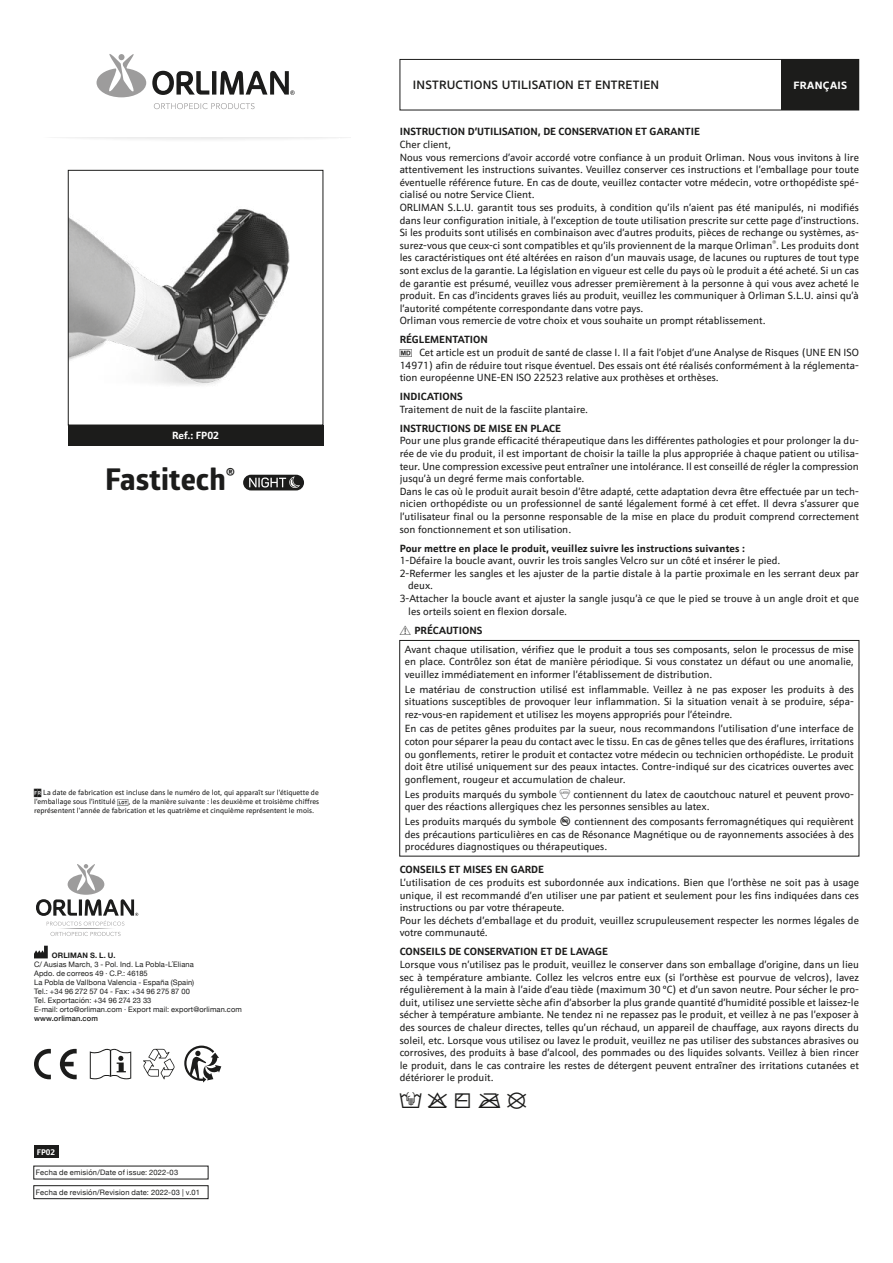
<style>
.page{position:relative;width:893px;height:1263px;background:#fff}
.page>*{position:absolute;margin:0;border:0;box-sizing:border-box;transform-origin:0 0}
.t1{font:700 30px "Globerx";color:#1c1c1b}
.t2{font:500 12px "Core Sans NR";letter-spacing:.015em;color:#1c1c1b}
.t3{font:10.5px/12.6px "Schnebel Sans ME";color:#1c1c1b;text-align:justify}
.t4{font:700 10.5px "Schnebel Sans ME";color:#1c1c1b}
.t5{font:700 10.5px "Schnebel Sans ME";color:#fff}
.t6{font:700 10.5px "Core Sans NR";letter-spacing:.03em;color:#fff}
.t7{font:700 8.25px "Schnebel Sans ME";color:#fff}
.t8{font:7.5px/9px "Helvetica Neue";letter-spacing:.015em;color:#1c1c1b}
.t9{font:7.5px/9px "Schnebel Sans ME";color:#1c1c1b}
.t10{font:500 7.5px "Helvetica Neue";letter-spacing:.015em;color:#1c1c1b}
.t11{font:700 7.5px "Helvetica Neue";letter-spacing:.015em;color:#1c1c1b}
</style>
<div class="page">
<svg style="left:60px;top:137px;width:291px;height:3px"></svg>
<svg style="left:154px;top:103px;width:101px;height:6px"></svg>
<svg style="left:96px;top:54px;width:50px;height:43px"></svg>
<svg style="left:152px;top:71px;width:143px;height:24px"></svg>
<svg style="left:34px;top:946px;width:14px;height:12px"></svg>
<svg style="left:36px;top:864px;width:102px;height:62px"></svg>
<svg style="left:51px;top:932px;width:70px;height:4px"></svg>
<svg style="left:61px;top:928px;width:51px;height:1px"></svg>
<div style="left:34px;top:1145px;width:24px;height:13px;background:#1c1c1b"></div>
<div style="left:34px;top:1185px;width:174px;height:14px;border:1px solid #1c1c1b"></div>
<img style="left:70px;top:209px;width:220px;height:177px">
<div style="left:68px;top:170px;width:255px;height:255px;border:1px solid #1c1c1b"></div>
<div style="left:68px;top:425px;width:255px;height:20px;background:#1c1c1b"></div>
<div style="left:243px;top:475px;width:61px;height:15px;background:#1c1c1b;border-radius:8px"></div>
<svg style="left:249px;top:476px;width:51px;height:12px"></svg>
<div style="left:400px;top:59px;width:459px;height:51px;border:1px solid #1c1c1b"></div>
<div style="left:782px;top:59px;width:77px;height:51px;background:#1c1c1b"></div>
<div style="left:399px;top:640px;width:460px;height:216px;border:1px solid #1c1c1b"></div>
<svg style="left:34px;top:1049px;width:43px;height:30px"></svg>
<svg style="left:143px;top:1049px;width:32px;height:30px"></svg>
<svg style="left:184px;top:1045px;width:37px;height:37px"></svg>
<svg style="left:90px;top:1048px;width:41px;height:31px"></svg>
<p class="t5" style="left:172px;top:427px;width:49px">Ref.: FP02</p>
<h1 class="t1" style="left:105px;top:458px;width:131px">Fastitech<sup>®</sup></h1>
<p class="t9" style="left:34px;top:788px;width:286px;text-indent:9px">La date de fabrication est incluse dans le numéro de lot, qui apparaît sur l’étiquette de l’emballage sous l’intitulé</p>
<p class="t9" style="left:34px;top:797px;width:287px;text-indent:94px">, de la manière suivante : les deuxième et troisième chiffres représentent l’année de fabrication et les quatrième et cinquième représentent le mois.</p>
<p class="t11" style="left:52px;top:950px;width:65px">ORLIMAN S. L. U.</p>
<p class="t8" style="left:34px;top:961px;width:209px">C/ Ausias March, 3 - Pol. Ind. La Pobla-L´Eliana<br>Apdo. de correos 49 · C.P.: 46185<br>La Pobla de Vallbona Valencia - España (Spain)<br>Tel.: +34 96 272 57 04 - Fax: +34 96 275 87 00<br>Tel. Exportación: +34 96 274 23 33<br>E-mail: orto@orliman.com · Export mail: export@orliman.com</p>
<p class="t10" style="left:34px;top:1013px;width:65px">www.orliman.com</p>
<p class="t7" style="left:37px;top:1145px;width:20px">FP02</p>
<p class="t8" style="left:36px;top:1168px;width:144px">Fecha de emisión/Date of issue: 2022-03</p>
<p class="t8" style="left:36px;top:1188px;width:165px">Fecha de revisión/Revision date: 2022-03 | v.01</p>
<p class="t2" style="left:413px;top:77px;width:248px">INSTRUCTIONS UTILISATION ET ENTRETIEN</p>
<p class="t6" style="left:793px;top:78px;width:55px">FRANÇAIS</p>
<p class="t4" style="left:400px;top:123px;width:302px">INSTRUCTION D’UTILISATION, DE CONSERVATION ET GARANTIE</p>
<p class="t3" style="left:400px;top:138px;width:461px;text-align:left">Cher client,<br>Nous vous remercions d’avoir accordé votre confiance à un produit Orliman. Nous vous invitons à lire attentivement les instructions suivantes. Veuillez conserver ces instructions et l’emballage pour toute éventuelle référence future. En cas de doute, veuillez contacter votre médecin, votre orthopédiste spé&shy;cialisé ou notre Service Client.<br>ORLIMAN S.L.U. garantit tous ses produits, à condition qu’ils n’aient pas été manipulés, ni modifiés dans leur configuration initiale, à l’exception de toute utilisation prescrite sur cette page d’instructions.<br>Si les produits sont utilisés en combinaison avec d’autres produits, pièces de rechange ou systèmes, as&shy;surez-vous que ceux-ci sont compatibles et qu’ils proviennent de la marque Orliman<sup>®</sup>. Les produits dont les caractéristiques ont été altérées en raison d’un mauvais usage, de lacunes ou ruptures de tout type sont exclus de la garantie. La législation en vigueur est celle du pays où le produit a été acheté. Si un cas de garantie est présumé, veuillez vous adresser premièrement à la personne à qui vous avez acheté le produit. En cas d’incidents graves liés au produit, veuillez les communiquer à Orliman S.L.U. ainsi qu’à l’autorité compétente correspondante dans votre pays.<br>Orliman vous remercie de votre choix et vous souhaite un prompt rétablissement.</p>
<p class="t4" style="left:400px;top:331px;width:90px">RÉGLEMENTATION</p>
<p class="t3" style="left:400px;top:346px;width:461px;text-indent:20px">Cet article est un produit de santé de classe I. Il a fait l’objet d’une Analyse de Risques (UNE EN ISO 14971) afin de réduire tout risque éventuel. Des essais ont été réalisés conformément à la réglementa&shy;tion européenne UNE-EN ISO 22523 relative aux prothèses et orthèses.</p>
<p class="t4" style="left:400px;top:388px;width:65px">INDICATIONS</p>
<p class="t3" style="left:400px;top:403px;width:190px">Traitement de nuit de la fasciite plantaire.</p>
<p class="t4" style="left:400px;top:419px;width:163px">INSTRUCTIONS DE MISE EN PLACE</p>
<p class="t3" style="left:400px;top:434px;width:461px;text-align:left">Pour une plus grande efficacité thérapeutique dans les différentes pathologies et pour prolonger la du&shy;rée de vie du produit, il est important de choisir la taille la plus appropriée à chaque patient ou utilisa&shy;teur. Une compression excessive peut entraîner une intolérance. Il est conseillé de régler la compression jusqu’à un degré ferme mais confortable.<br>Dans le cas où le produit aurait besoin d’être adapté, cette adaptation devra être effectuée par un tech&shy;nicien orthopédiste ou un professionnel de santé légalement formé à cet effet. Il devra s’assurer que l’utilisateur final ou la personne responsable de la mise en place du produit comprend correctement son fonctionnement et son utilisation.</p>
<p class="t4" style="left:400px;top:539px;width:347px">Pour mettre en place le produit, veuillez suivre les instructions suivantes :</p>
<p class="t3" style="left:400px;top:554px;width:382px">1-Défaire la boucle avant, ouvrir les trois sangles Velcro sur un côté et insérer le pied.</p>
<p class="t3" style="left:400px;top:567px;width:461px">2-Refermer les sangles et les ajuster de la partie distale à la partie proximale en les serrant deux par</p>
<p class="t3" style="left:408px;top:579px;width:26px">deux.</p>
<p class="t3" style="left:400px;top:592px;width:461px">3-Attacher la boucle avant et ajuster la sangle jusqu’à ce que le pied se trouve à un angle droit et que</p>
<p class="t3" style="left:408px;top:604px;width:160px">les orteils soient en flexion dorsale.</p>
<p class="t4" style="left:415px;top:621px;width:69px">PRÉCAUTIONS</p>
<p class="t3" style="left:405px;top:642px;width:451px">Avant chaque utilisation, vérifiez que le produit a tous ses composants, selon le processus de mise en place. Contrôlez son état de manière périodique. Si vous constatez un défaut ou une anomalie, veuillez immédiatement en informer l’établissement de distribution.</p>
<p class="t3" style="left:405px;top:682px;width:451px">Le matériau de construction utilisé est inflammable. Veillez à ne pas exposer les produits à des situations susceptibles de provoquer leur inflammation. Si la situation venait à se produire, sépa&shy;rez-vous-en rapidement et utilisez les moyens appropriés pour l’éteindre.</p>
<p class="t3" style="left:405px;top:722px;width:451px">En cas de petites gênes produites par la sueur, nous recommandons l’utilisation d’une interface de coton pour séparer la peau du contact avec le tissu. En cas de gênes telles que des éraflures, irritations ou gonflements, retirer le produit et contactez votre médecin ou technicien orthopédiste. Le produit doit être utilisé uniquement sur des peaux intactes. Contre-indiqué sur des cicatrices ouvertes avec gonflement, rougeur et accumulation de chaleur.</p>
<p class="t3" style="left:405px;top:787px;width:451px">Les produits marqués du symbole ● contiennent du latex de caoutchouc naturel et peuvent provo&shy;quer des réactions allergiques chez les personnes sensibles au latex.</p>
<p class="t3" style="left:405px;top:815px;width:451px">Les produits marqués du symbole □ contiennent des composants ferromagnétiques qui requièrent des précautions particulières en cas de Résonance Magnétique ou de rayonnements associées à des procédures diagnostiques ou thérapeutiques.</p>
<p class="t4" style="left:400px;top:861px;width:146px">CONSEILS ET MISES EN GARDE</p>
<p class="t3" style="left:400px;top:876px;width:461px;text-align:left">L’utilisation de ces produits est subordonnée aux indications. Bien que l’orthèse ne soit pas à usage unique, il est recommandé d’en utiliser une par patient et seulement pour les fins indiquées dans ces instructions ou par votre thérapeute.<br>Pour les déchets d’emballage et du produit, veuillez scrupuleusement respecter les normes légales de votre communauté.</p>
<p class="t4" style="left:400px;top:943px;width:210px">CONSEILS DE CONSERVATION ET DE LAVAGE</p>
<p class="t3" style="left:400px;top:958px;width:461px">Lorsque vous n’utilisez pas le produit, veuillez le conserver dans son emballage d’origine, dans un lieu sec à température ambiante. Collez les velcros entre eux (si l’orthèse est pourvue de velcros), lavez régulièrement à la main à l’aide d’eau tiède (maximum 30 ºC) et d’un savon neutre. Pour sécher le pro&shy;duit, utilisez une serviette sèche afin d’absorber la plus grande quantité d’humidité possible et laissez-le sécher à température ambiante. Ne tendez ni ne repassez pas le produit, et veillez à ne pas l’exposer à des sources de chaleur directes, telles qu’un réchaud, un appareil de chauffage, aux rayons directs du soleil, etc. Lorsque vous utilisez ou lavez le produit, veuillez ne pas utiliser des substances abrasives ou corrosives, des produits à base d’alcool, des pommades ou des liquides solvants. Veillez à bien rincer le produit, dans le cas contraire les restes de détergent peuvent entraîner des irritations cutanées et détériorer le produit.</p>
</div>
